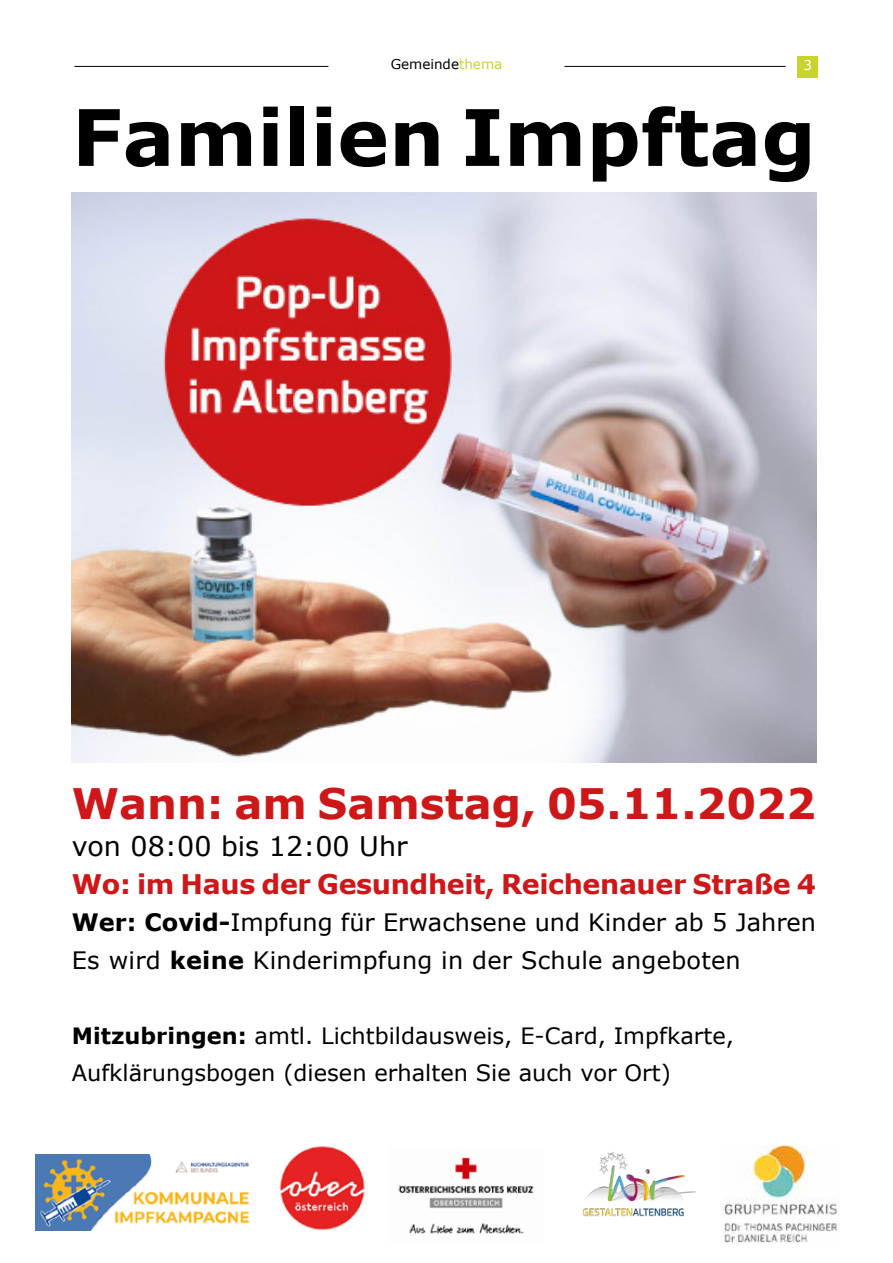
<style>
.page{position:relative;width:893px;height:1263px;background:#fff}
.page>*{position:absolute;margin:0;border:0;box-sizing:border-box;transform-origin:0 0}
.t1{font:700 78px "Verdana";color:#000}
.t2{font:700 42px "Verdana";color:#ce1719}
.t3{font:700 27px "Verdana";letter-spacing:-.015em;color:#ce1719}
.t4{font:27px "Verdana";color:#000}
.t5{font:24px/37.5px "Verdana";letter-spacing:.01em;color:#000}
.t6{font:22.5px/37.5px "Verdana";color:#000}
.t7{font:13.5px "Verdana";color:#000}
.t8{font:13.5px "Verdana";color:#fff}
.s1{color:#c8d32d}
.s2{font-weight:700}
</style>
<div class="page">
<hr style="left:74px;top:66px;width:254px;height:1px;background:#000">
<hr style="left:564px;top:66px;width:222px;height:1px;background:#000">
<div style="left:797px;top:56px;width:21px;height:21px;background:#c8d32d"></div>
<img style="left:398px;top:1157px;width:136px;height:77px">
<img style="left:722px;top:1145px;width:118px;height:97px">
<img style="left:279px;top:1146px;width:86px;height:84px">
<img style="left:582px;top:1151px;width:115px;height:66px">
<img style="left:72px;top:192px;width:744px;height:571px">
<img style="left:36px;top:1155px;width:214px;height:75px">
<p class="t7" style="left:391px;top:55px;width:113px">Gemeinde<span class="s1">thema</span></p>
<p class="t8" style="left:804px;top:56px;width:10px">3</p>
<h1 class="t1" style="left:72px;top:82px;width:746px">Familien Impftag</h1>
<h2 class="t2" style="left:72px;top:774px;width:745px">Wann: am Samstag, 05.11.2022</h2>
<p class="t4" style="left:72px;top:828px;width:337px">von 08:00 bis 12:00 Uhr</p>
<p class="t3" style="left:72px;top:865px;width:746px">Wo: im Haus der Gesundheit, Reichenauer Straße 4</p>
<p class="t5" style="left:72px;top:904px;width:746px"><span class="s2">Wer: Covid-</span>Impfung für Erwachsene und Kinder ab 5 Jahren<br>Es wird <span class="s2">keine</span> Kinderimpfung in der Schule angeboten</p>
<p class="t6" style="left:72px;top:1017px;width:664px"><span class="s2">Mitzubringen:</span> amtl. Lichtbildausweis, E-Card, Impfkarte,<br>Aufklärungsbogen (diesen erhalten Sie auch vor Ort)</p>
</div>
